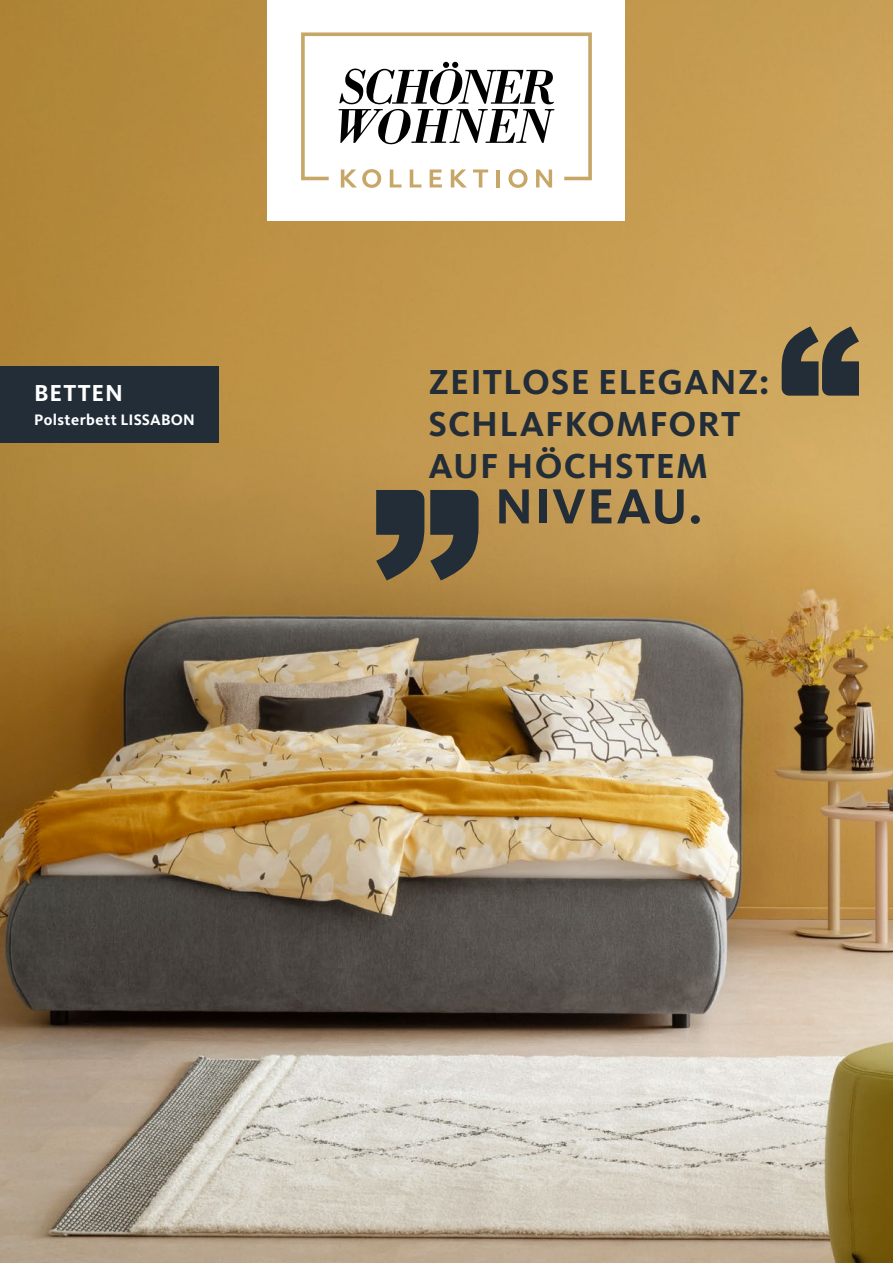
<style>
.page{position:relative;width:893px;height:1263px;background:#fff}
.page>*{position:absolute;margin:0;border:0;box-sizing:border-box;transform-origin:0 0}
.t1{font:700 51px "Kievit OT";letter-spacing:.025em;color:#222d38}
.t2{font:700 36px/42px "Kievit OT";letter-spacing:.03em;color:#222d38}
.t3{font:700 24px "Kievit OT";letter-spacing:.04em;color:#fff}
.t4{font:700 15.75px "Kievit OT";letter-spacing:.02em;color:#fff}
</style>
<div class="page">
<img style="left:0;top:0;width:893px;height:1263px">
<div style="left:268px;top:0;width:357px;height:221px;background:#fff"></div>
<svg style="left:301px;top:32px;width:291px;height:156px"></svg>
<div style="left:0;top:366px;width:218px;height:76px;background:#222d38"></div>
<svg style="left:376px;top:490px;width:103px;height:90px;background:#4c483c"></svg>
<svg style="left:781px;top:326px;width:78px;height:70px;background:#535043"></svg>
<p class="t3" style="left:34px;top:379px;width:90px">BETTEN</p>
<p class="t4" style="left:34px;top:411px;width:162px">Polsterbett LISSABON</p>
<p class="t2" style="left:428px;top:361px;width:343px">ZEITLOSE ELEGANZ:<br>SCHLAFKOMFORT<br>AUF HÖCHSTEM</p>
<h1 class="t1" style="left:495px;top:477px;width:209px">NIVEAU.</h1>
</div>
